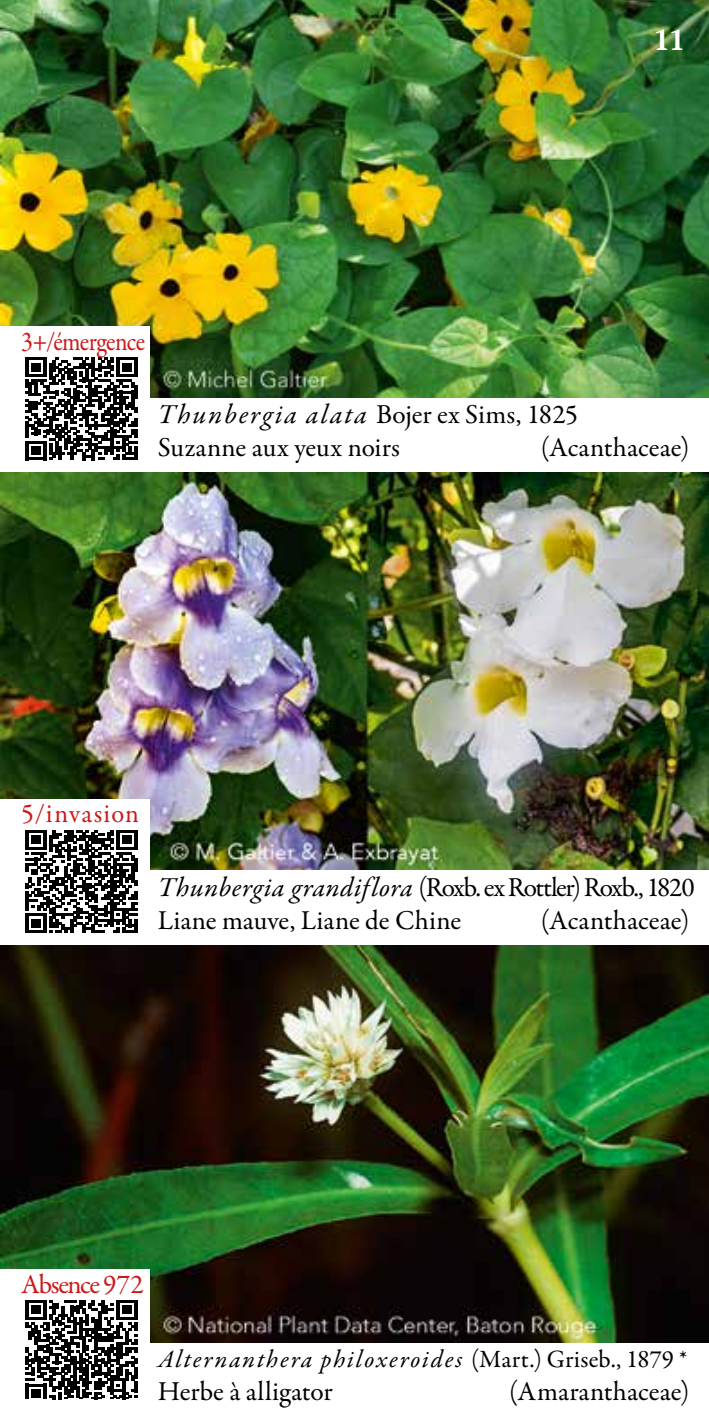
<style>
.page{position:relative;width:709px;height:1418px;background:#fff}
.page>*{position:absolute;margin:0;border:0;box-sizing:border-box;transform-origin:0 0}
.t1{font:700 condensed 32.5px "Garamond";color:#fff}
.t2{font:27.5px/33px "Garamond Premr Pro";color:#000}
.t3{font:27.5px/33px "Garamond Premr Pro";letter-spacing:-.04em;color:#000}
.t4{font:27.5px "Garamond Premr Pro";letter-spacing:-.02em;color:#cd1719;scale:.88 1}
.t5{font:27.5px "Garamond Premr Pro";letter-spacing:-.02em;color:#cd1719}
.t6{font:27.5px "Garamond Premr Pro";letter-spacing:-.045em;color:#cd1719}
.t7{font:italic 25px "Garamond Premr Pro";letter-spacing:.075em;color:#000}
.s1{font-style:italic}
.s2{font-style:normal}
</style>
<div class="page">
<img style="left:0;top:945px;width:709px;height:397px">
<div style="left:0;top:1286px;width:150px;height:113px;background:#fff"></div>
<svg style="left:26px;top:1300px;width:111px;height:99px"></svg>
<div style="left:0;top:1269px;width:150px;height:23px;background:#fff"></div>
<img style="left:0;top:472px;width:709px;height:397px">
<div style="left:0;top:820px;width:150px;height:115px;background:#fff"></div>
<svg style="left:26px;top:830px;width:111px;height:102px"></svg>
<div style="left:0;top:798px;width:150px;height:24px;background:#fff"></div>
<img style="left:0;top:0;width:709px;height:397px">
<div style="left:0;top:347px;width:150px;height:115px;background:#fff"></div>
<svg style="left:26px;top:357px;width:111px;height:103px"></svg>
<hr style="left:134px;top:446px;width:3px;height:14px;background:#000">
<div style="left:0;top:326px;width:150px;height:24px;background:#fff"></div>
<p class="t1" style="left:654px;top:21px;width:32px">11</p>
<p class="t4" style="left:21px;top:324px;width:142px">3+/émergence</p>
<p class="t2" style="left:158px;top:398px;width:422px"><span class="s1">Thunbergia alata</span> Bojer ex Sims, 1825<br>Suzanne aux yeux noirs</p>
<p class="t2" style="left:540px;top:431px;width:150px">(Acanthaceae)</p>
<p class="t5" style="left:21px;top:797px;width:119px">5/invasion</p>
<p class="t5" style="left:21px;top:797px;width:13px">x</p>
<p class="t3" style="left:158px;top:871px;width:538px"><span class="s1">Thunbergia grandiflora</span> (Roxb. ex Rottler) Roxb., 1820<br>Liane mauve, Liane de Chine</p>
<p class="t2" style="left:540px;top:904px;width:150px">(Acanthaceae)</p>
<p class="t6" style="left:21px;top:1267px;width:124px">Absence 972</p>
<p class="t7" style="left:158px;top:1343px;width:531px">Alternanthera philoxeroides <span class="s2">(Mart.) Griseb., 1879 *</span></p>
<p class="t2" style="left:158px;top:1375px;width:176px">Herbe à alligator</p>
<p class="t2" style="left:509px;top:1375px;width:182px">(Amaranthaceae)</p>
</div>
